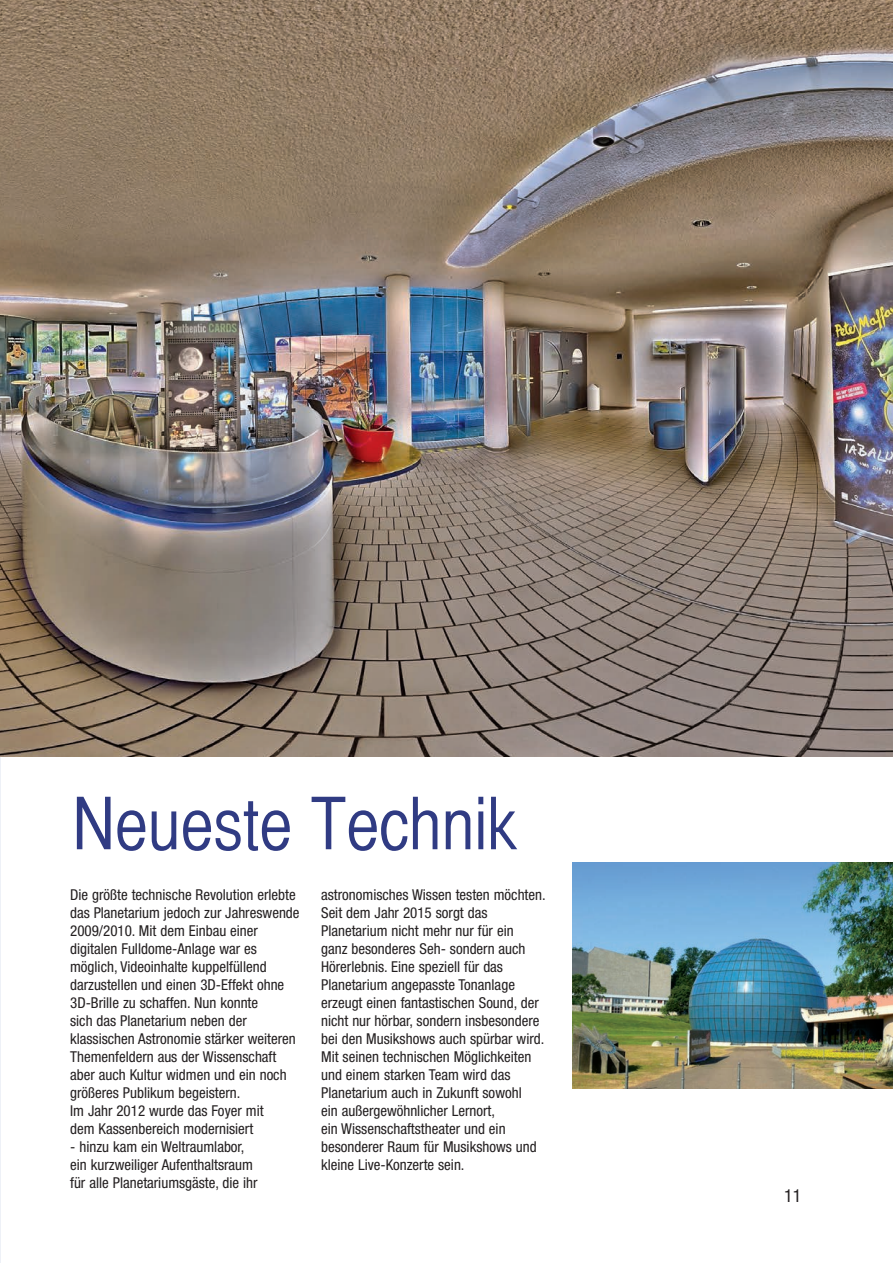
<style>
.page{position:relative;width:893px;height:1263px;background:#fff}
.page>*{position:absolute;margin:0;border:0;box-sizing:border-box;transform-origin:0 0}
.t1{font:72px "Helvetica CY Plain";color:#303b83}
.t2{font:condensed 18px "Helvetica Neue";color:#231f20}
.t3{font:condensed 15px/18px "Helvetica Neue";color:#231f20}
</style>
<div class="page">
<img style="left:573px;top:863px;width:320px;height:226px">
<img style="left:0;top:0;width:893px;height:756px">
<h1 class="t1" style="left:72px;top:783px;width:446px">Neueste Technik</h1>
<p class="t3" style="left:70px;top:886px;width:231px">Die größte technische Revolution erlebte das Planetarium jedoch zur Jahreswende 2009/2010. Mit dem Einbau einer digitalen Fulldome-Anlage war es möglich, Videoinhalte kuppelfüllend darzustellen und einen 3D-Effekt ohne 3D-Brille zu schaffen. Nun konnte<br>sich das Planetarium neben der klassischen Astronomie stärker weiteren Themenfeldern aus der Wissenschaft aber auch Kultur widmen und ein noch größeres Publikum begeistern.<br>Im Jahr 2012 wurde das Foyer mit<br>dem Kassenbereich modernisiert</p>
<p class="t3" style="left:70px;top:1138px;width:189px">- hinzu kam ein Weltraumlabor, ein kurzweiliger Aufenthaltsraum für alle Planetariumsgäste, die ihr</p>
<p class="t3" style="left:321px;top:886px;width:226px">astronomisches Wissen testen möchten.<br>Seit dem Jahr 2015 sorgt das Planetarium nicht mehr nur für ein<br>ganz besonderes Seh- sondern auch Hörerlebnis. Eine speziell für das Planetarium angepasste Tonanlage erzeugt einen fantastischen Sound, der nicht nur hörbar, sondern insbesondere bei den Musikshows auch spürbar wird.<br>Mit seinen technischen Möglichkeiten und einem starken Team wird das Planetarium auch in Zukunft sowohl<br>ein außergewöhnlicher Lernort,<br>ein Wissenschaftstheater und ein besonderer Raum für Musikshows und kleine Live-Konzerte sein.</p>
<p class="t2" style="left:784px;top:1185px;width:19px">11</p>
</div>
